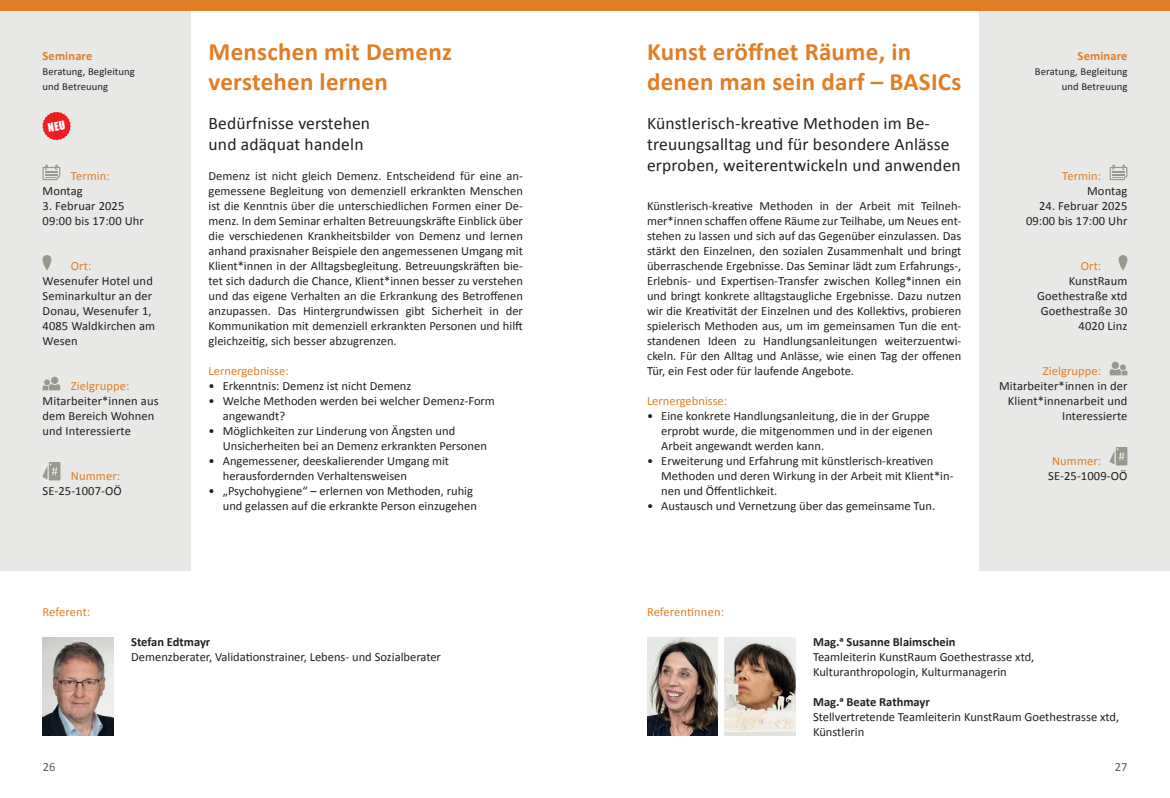
<style>
.page{position:relative;width:1170px;height:798px;background:#fff}
.page>*{position:absolute;margin:0;border:0;box-sizing:border-box;transform-origin:0 0}
.t1{font:700 25px/30px "Calibri";letter-spacing:.01em;color:#e07e26}
.t2{font:17.5px/21px "Calibri";letter-spacing:.01em;color:#231f20}
.t3{font:12.5px/15px "Calibri";color:#231f20}
.t4{font:12.5px "Calibri";letter-spacing:.01em;color:#e07e26}
.t5{font:700 12.5px "Calibri";color:#231f20}
.t6{font:700 12.5px "Calibri";letter-spacing:.01em;color:#e07e26}
.t7{font:12.5px "Calibri";color:#5f5f54}
.t8{font:10.62px/15px "Calibri";letter-spacing:.01em;color:#231f20}
</style>
<div class="page">
<div style="left:0;top:0;width:191px;height:570px;background:#e8e8e6"></div>
<div style="left:979px;top:0;width:190px;height:570px;background:#e8e8e6"></div>
<div style="left:0;top:0;width:1169px;height:11px;background:#e07e26"></div>
<svg style="left:43px;top:164px;width:17px;height:16px"></svg>
<svg style="left:43px;top:255px;width:8px;height:15px"></svg>
<svg style="left:51px;top:376px;width:7px;height:8px"></svg>
<svg style="left:43px;top:379px;width:17px;height:11px"></svg>
<svg style="left:42px;top:462px;width:18px;height:18px"></svg>
<svg style="left:1109px;top:164px;width:18px;height:16px"></svg>
<svg style="left:1118px;top:255px;width:9px;height:15px"></svg>
<svg style="left:1111px;top:361px;width:7px;height:8px"></svg>
<svg style="left:1109px;top:364px;width:18px;height:11px"></svg>
<svg style="left:1109px;top:447px;width:18px;height:18px"></svg>
<img style="left:43px;top:637px;width:70px;height:98px">
<img style="left:647px;top:637px;width:71px;height:98px">
<img style="left:724px;top:637px;width:71px;height:98px">
<svg style="left:42px;top:112px;width:29px;height:28px"></svg>
<p class="t6" style="left:43px;top:48px;width:51px">Seminare</p>
<p class="t8" style="left:43px;top:64px;width:94px">Beratung, Begleitung und Betreuung</p>
<p class="t4" style="left:71px;top:168px;width:41px">Termin:</p>
<p class="t3" style="left:43px;top:183px;width:42px">Montag</p>
<p class="t3" style="left:43px;top:198px;width:103px">3. Februar 2025<br>09:00 bis 17:00 Uhr</p>
<p class="t4" style="left:71px;top:258px;width:22px">Ort:</p>
<p class="t3" style="left:43px;top:273px;width:114px">Wesenufer Hotel und<br>Seminarkultur an der<br>Donau, Wesenufer 1,<br>4085 Waldkirchen am<br>Wesen</p>
<p class="t4" style="left:71px;top:378px;width:60px">Zielgruppe:</p>
<p class="t3" style="left:43px;top:393px;width:117px">Mitarbeiter*innen aus dem Bereich Wohnen und Interessierte</p>
<p class="t4" style="left:71px;top:468px;width:51px">Nummer:</p>
<p class="t3" style="left:43px;top:483px;width:81px">SE-25-1007-OÖ</p>
<p class="t4" style="left:43px;top:603px;width:49px">Referent:</p>
<h1 class="t1" style="left:208px;top:37px;width:245px">Menschen mit Demenz verstehen lernen</h1>
<h2 class="t2" style="left:208px;top:113px;width:163px">Bedürfnisse verstehen und adäquat handeln</h2>
<p class="t3" style="left:208px;top:168px;width:316px;text-align:justify">Demenz ist nicht gleich Demenz. Entscheidend für eine an&shy;gemessene Begleitung von demenziell erkrankten Menschen ist die Kenntnis über die unterschiedlichen Formen einer De&shy;menz. In dem Seminar erhalten Betreuungskräfte Einblick über die verschiedenen Krankheitsbilder von Demenz und lernen anhand praxisnaher Beispiele den angemessenen Umgang mit Klient*innen in der Alltagsbegleitung. Betreuungskräften bie&shy;tet sich dadurch die Chance, Klient*innen besser zu verstehen und das eigene Verhalten an die Erkrankung des Betroffenen anzupassen. Das Hintergrundwissen gibt Sicherheit in der Kommunikation mit demenziell erkrankten Personen und hilft gleichzeitig, sich besser abzugrenzen.</p>
<p class="t4" style="left:208px;top:363px;width:82px">Lernergebnisse:</p>
<p class="t3" style="left:208px;top:378px;width:204px">• Erkenntnis: Demenz ist nicht Demenz</p>
<p class="t3" style="left:223px;top:393px;width:274px;text-indent:-14px">• Welche Methoden werden bei welcher Demenz-Form angewandt?</p>
<p class="t3" style="left:223px;top:423px;width:266px;text-indent:-14px">• Möglichkeiten zur Linderung von Ängsten und<br>Unsicherheiten bei an Demenz erkrankten Personen</p>
<p class="t3" style="left:223px;top:453px;width:228px;text-indent:-14px">• Angemessener, deeskalierender Umgang mit herausfordernden Verhaltensweisen</p>
<p class="t3" style="left:223px;top:483px;width:255px;text-indent:-14px">• „Psychohygiene“ – erlernen von Methoden, ruhig und gelassen auf die erkrankte Person einzugehen</p>
<p class="t5" style="left:131px;top:633px;width:81px">Stefan Edtmayr</p>
<p class="t3" style="left:131px;top:648px;width:311px">Demenzberater, Validationstrainer, Lebens- und Sozialberater</p>
<h1 class="t1" style="left:647px;top:37px;width:316px">Kunst eröffnet Räume, in denen man sein darf – BASICs</h1>
<h2 class="t2" style="left:647px;top:113px;width:315px">Künstlerisch-kreative Methoden im Be&shy;treuungsalltag und für besondere Anlässe erproben, weiterentwickeln und anwenden</h2>
<p class="t3" style="left:647px;top:198px;width:316px;text-align:justify">Künstlerisch-kreative Methoden in der Arbeit mit Teilneh&shy;mer*innen schaffen offene Räume zur Teilhabe, um Neues ent&shy;stehen zu lassen und sich auf das Gegenüber einzulassen. Das stärkt den Einzelnen, den sozialen Zusammenhalt und bringt überraschende Ergebnisse. Das Seminar lädt zum Erfahrungs-, Erlebnis- und Expertisen-Transfer zwischen Kolleg*innen ein und bringt konkrete alltagstaugliche Ergebnisse. Dazu nutzen wir die Kreativität der Einzelnen und des Kollektivs, probieren spielerisch Methoden aus, um im gemeinsamen Tun die ent&shy;standenen Ideen zu Handlungsanleitungen weiterzuentwi&shy;ckeln. Für den Alltag und Anlässe, wie einen Tag der offenen Tür, ein Fest oder für laufende Angebote.</p>
<p class="t4" style="left:647px;top:393px;width:82px">Lernergebnisse:</p>
<p class="t3" style="left:661px;top:408px;width:273px;text-indent:-14px">• Eine konkrete Handlungsanleitung, die in der Gruppe erprobt wurde, die mitgenommen und in der eigenen<br>Arbeit angewandt werden kann.</p>
<p class="t3" style="left:661px;top:453px;width:294px;text-indent:-14px">• Erweiterung und Erfahrung mit künstlerisch-kreativen<br>Methoden und deren Wirkung in der Arbeit mit Klient*in&shy;nen und Öffentlichkeit.</p>
<p class="t3" style="left:647px;top:498px;width:290px">• Austausch und Vernetzung über das gemeinsame Tun.</p>
<p class="t4" style="left:647px;top:603px;width:78px">Referentinnen:</p>
<p class="t6" style="left:1077px;top:48px;width:51px">Seminare</p>
<p class="t8" style="left:1034px;top:64px;width:94px;text-align:right">Beratung, Begleitung und Betreuung</p>
<p class="t4" style="left:1062px;top:168px;width:41px">Termin:</p>
<p class="t3" style="left:1087px;top:183px;width:42px">Montag</p>
<p class="t3" style="left:1025px;top:198px;width:103px;text-align:right">24. Februar 2025<br>09:00 bis 17:00 Uhr</p>
<p class="t4" style="left:1080px;top:258px;width:22px">Ort:</p>
<p class="t3" style="left:1037px;top:273px;width:92px;text-align:right">KunstRaum<br>Goethestraße xtd<br>Goethestraße 30<br>4020 Linz</p>
<p class="t4" style="left:1042px;top:363px;width:60px">Zielgruppe:</p>
<p class="t3" style="left:998px;top:378px;width:130px;text-align:right">Mitarbeiter*innen in der<br>Klient*innenarbeit und<br>Interessierte</p>
<p class="t4" style="left:1051px;top:453px;width:51px">Nummer:</p>
<p class="t3" style="left:1048px;top:468px;width:81px">SE-25-1009-OÖ</p>
<p class="t5" style="left:813px;top:633px;width:144px">Mag.a Susanne Blaimschein</p>
<p class="t3" style="left:813px;top:648px;width:223px">Teamleiterin KunstRaum Goethestrasse xtd,<br>Kulturanthropologin, Kulturmanagerin</p>
<p class="t5" style="left:813px;top:693px;width:118px">Mag.a Beate Rathmayr</p>
<p class="t3" style="left:813px;top:708px;width:308px">Stellvertretende Teamleiterin KunstRaum Goethestrasse xtd,<br>Künstlerin</p>
<p class="t7" style="left:43px;top:759px;width:14px">26</p>
<p class="t7" style="left:1114px;top:759px;width:14px">27</p>
</div>
